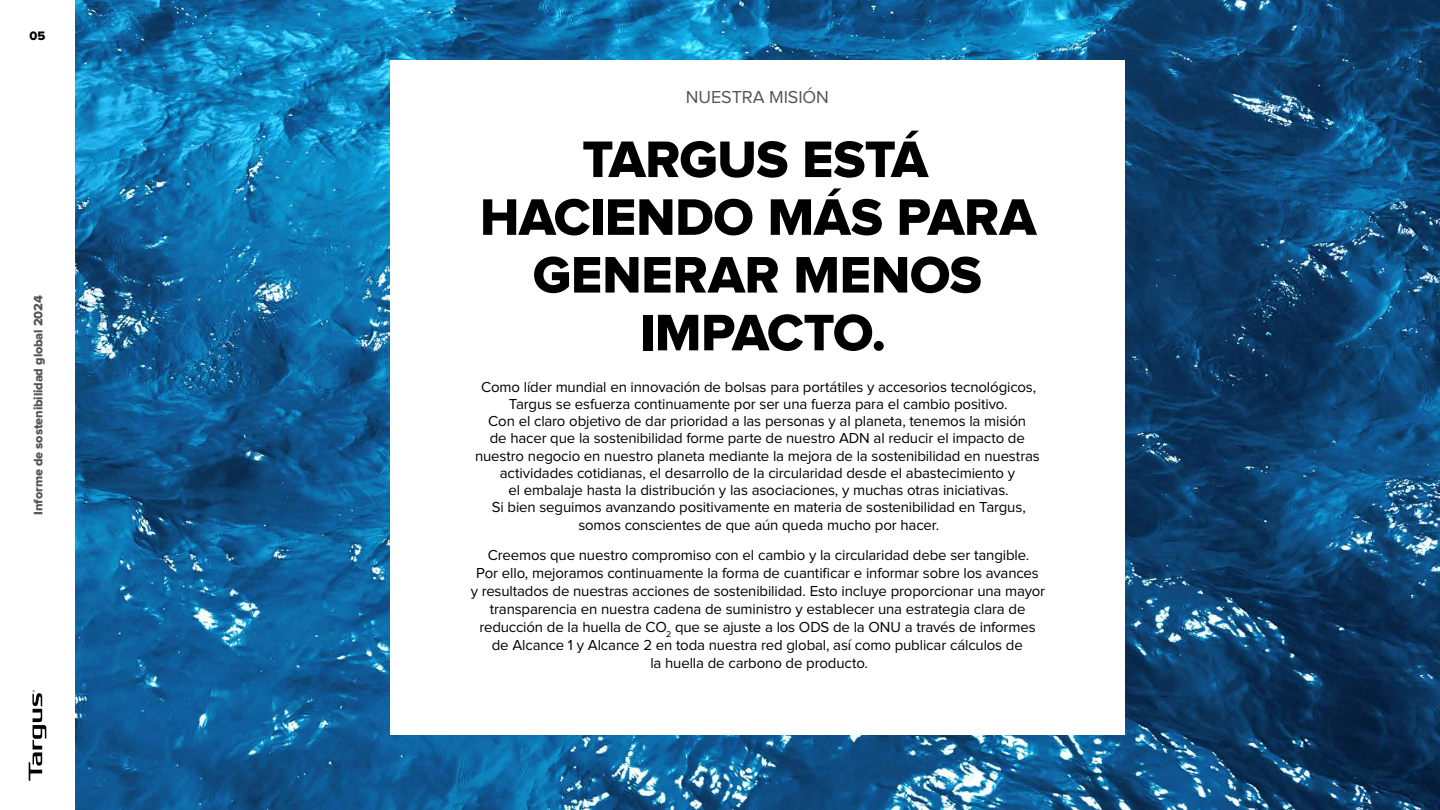
<style>
.page{position:relative;width:1440px;height:810px;background:#fff}
.page>*{position:absolute;margin:0;border:0;box-sizing:border-box;transform-origin:0 0}
.t1{font:53.25px/57.8px "Proxima Nova Extrabld";letter-spacing:-.01em;color:#000;text-align:center}
.t2{font:18px "Proxima Nova";letter-spacing:-.005em;color:#54555a}
.t3{font:15px/17.2px "Proxima Nova";letter-spacing:-.01em;color:#000;text-align:center}
.t4{font:12.75px "Proxima Nova Extrabld";letter-spacing:-.01em;color:#51555a}
.t5{font:12.75px "Proxima Nova Extrabld";color:#000}
</style>
<div class="page">
<img style="left:75px;top:0;width:1365px;height:810px">
<svg style="left:29px;top:690px;width:17px;height:91px"></svg>
<div style="left:390px;top:60px;width:735px;height:675px;background:#fff"></div>
<p class="t5" style="left:30px;top:30px;width:17px">05</p>
<p class="t4" style="left:32px;top:515px;width:221px;rotate:-90deg">Informe de sostenibilidad global 2024</p>
<p class="t2" style="left:686px;top:89px;width:145px">NUESTRA MISIÓN</p>
<h1 class="t1" style="left:480px;top:133px;width:558px">TARGUS ESTÁ<br>HACIENDO MÁS PARA<br>GENERAR MENOS<br>IMPACTO.</h1>
<p class="t3" style="left:475px;top:379px;width:566px">Como líder mundial en innovación de bolsas para portátiles y accesorios tecnológicos, Targus se esfuerza continuamente por ser una fuerza para el cambio positivo.<br>Con el claro objetivo de dar prioridad a las personas y al planeta, tenemos la misión<br>de hacer que la sostenibilidad forme parte de nuestro ADN al reducir el impacto de nuestro negocio en nuestro planeta mediante la mejora de la sostenibilidad en nuestras actividades cotidianas, el desarrollo de la circularidad desde el abastecimiento y<br>el embalaje hasta la distribución y las asociaciones, y muchas otras iniciativas.<br>Si bien seguimos avanzando positivamente en materia de sostenibilidad en Targus, somos conscientes de que aún queda mucho por hacer.</p>
<p class="t3" style="left:471px;top:546px;width:576px;line-height:18px">Creemos que nuestro compromiso con el cambio y la circularidad debe ser tangible.<br>Por ello, mejoramos continuamente la forma de cuantificar e informar sobre los avances<br>y resultados de nuestras acciones de sostenibilidad. Esto incluye proporcionar una mayor transparencia en nuestra cadena de suministro y establecer una estrategia clara de reducción de la huella de CO<sub>2</sub> que se ajuste a los ODS de la ONU a través de informes de Alcance 1 y Alcance 2 en toda nuestra red global, así como publicar cálculos de<br>la huella de carbono de producto.</p>
</div>
